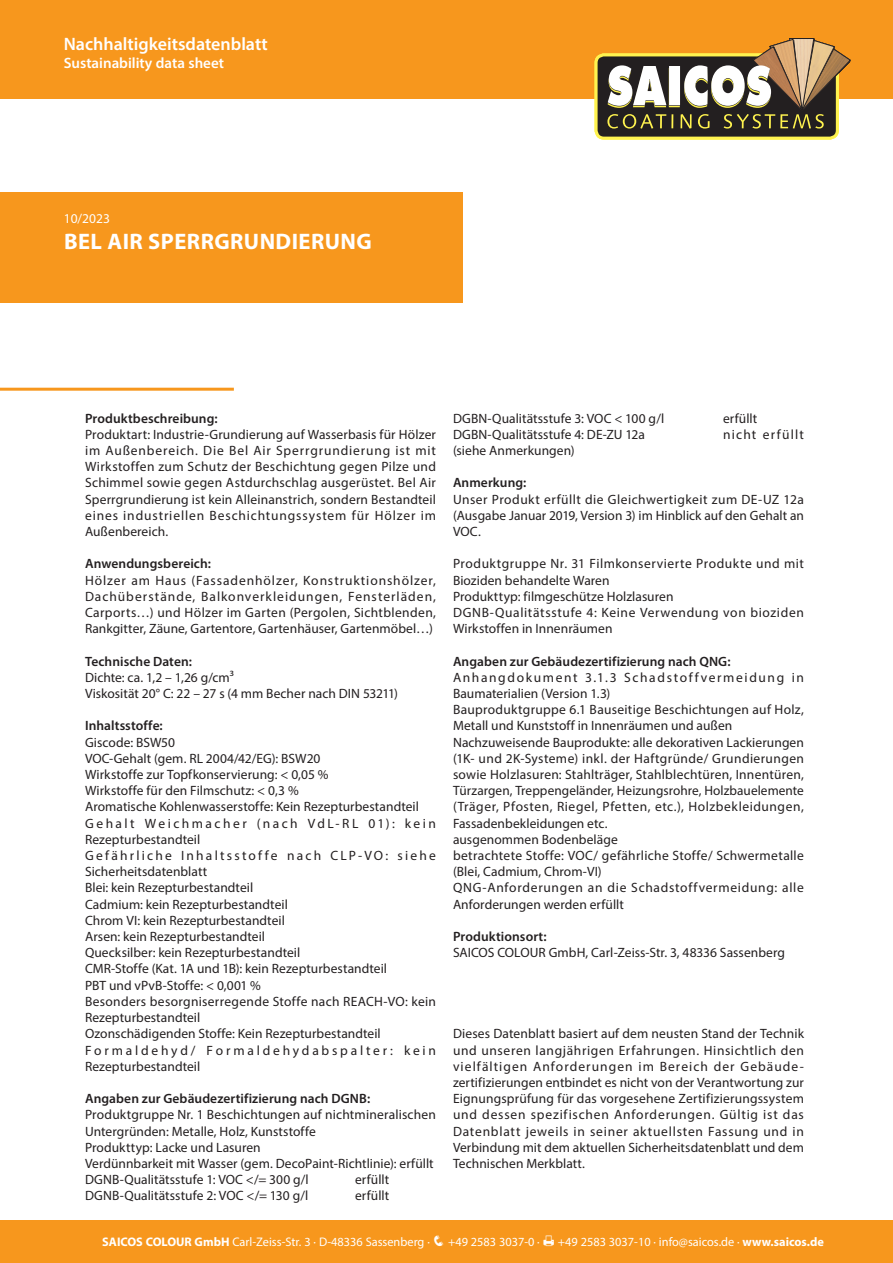
<style>
.page{position:relative;width:893px;height:1263px;background:#fff}
.page>*{position:absolute;margin:0;border:0;box-sizing:border-box;transform-origin:0 0}
.t1{font:700 22.5px "Myriad Pro";letter-spacing:.02em;color:#fff}
.t2{font:600 18px "Myriad Pro";color:#fff}
.t3{font:600 15px "Myriad Pro";color:#fff}
.t4{font:13.5px/16.2px "Myriad Pro";letter-spacing:.005em;color:#231f20;text-align:justify}
.t5{font:13.5px/16.2px "Myriad Pro";letter-spacing:.03em;color:#231f20}
.t6{font:600 13.5px "Myriad Pro";letter-spacing:.005em;color:#231f20}
.t7{font:13.5px "Myriad Pro";letter-spacing:.09em;color:#231f20}
.t8{font:13.5px "Myriad Pro";color:#fff}
.t9{font:12.45px "Myriad Pro";color:#fff}
.s1{font-weight:700}
</style>
<div class="page">
<div style="left:0;top:0;width:893px;height:99px;background:#f7971d"></div>
<div style="left:596px;top:55px;width:241px;height:83px;background:#231f20;border-radius:8px"></div>
<div style="left:594px;top:53px;width:245px;height:87px;border:3px solid #fff34f;border-radius:8px"></div>
<svg style="left:607px;top:38px;width:243px;height:91px"></svg>
<div style="left:0;top:1220px;width:893px;height:43px;background:#f7971d"></div>
<hr style="left:0;top:388px;width:234px;height:3px;background:#f7971d">
<div style="left:0;top:192px;width:462px;height:111px;background:#f7971d"></div>
<h2 class="t2" style="left:64px;top:33px;width:205px">Nachhaltigkeitsdatenblatt</h2>
<p class="t3" style="left:64px;top:54px;width:162px">Sustainability data sheet</p>
<p class="t8" style="left:64px;top:210px;width:48px">10/2023</p>
<h1 class="t1" style="left:64px;top:226px;width:309px">BEL AIR SPERRGRUNDIERUNG</h1>
<p class="t6" style="left:85px;top:409px;width:134px">Produktbeschreibung:</p>
<p class="t4" style="left:85px;top:426px;width:352px">Produktart: Industrie-Grundierung auf Wasserbasis für Hölzer im Außenbereich. Die Bel Air Sperrgrundierung ist mit Wirkstoffen zum Schutz der Beschichtung gegen Pilze und Schimmel sowie gegen Astdurchschlag ausgerüstet. Bel Air Sperrgrundierung ist kein Alleinanstrich, sondern Bestandteil eines industriellen Beschichtungssystem für Hölzer im Außenbereich.</p>
<p class="t6" style="left:85px;top:555px;width:127px">Anwendungsbereich:</p>
<p class="t4" style="left:85px;top:572px;width:352px">Hölzer am Haus (Fassadenhölzer, Konstruktionshölzer, Dachüberstände, Balkonverkleidungen, Fensterläden, Carports…) und Hölzer im Garten (Pergolen, Sichtblenden, Rankgitter, Zäune, Gartentore, Gartenhäuser, Gartenmöbel…)</p>
<p class="t6" style="left:85px;top:652px;width:108px">Technische Daten:</p>
<p class="t4" style="left:85px;top:669px;width:314px">Dichte: ca. 1,2 – 1,26 g/cm3<br>Viskosität 20° C: 22 – 27 s (4 mm Becher nach DIN 53211)</p>
<p class="t6" style="left:85px;top:717px;width:79px">Inhaltsstoffe:</p>
<p class="t4" style="left:85px;top:734px;width:352px;text-align:left">Giscode: BSW50<br>VOC-Gehalt (gem. RL 2004/42/EG): BSW20<br>Wirkstoffe zur Topfkonservierung: &lt; 0,05 %<br>Wirkstoffe für den Filmschutz: &lt; 0,3 %<br>Aromatische Kohlenwasserstoffe: Kein Rezepturbestandteil Gehalt Weichmacher (nach VdL-RL 01): kein Rezepturbestandteil<br>Gefährliche Inhaltsstoffe nach CLP-VO: siehe Sicherheitsdatenblatt<br>Blei: kein Rezepturbestandteil<br>Cadmium: kein Rezepturbestandteil<br>Chrom VI: kein Rezepturbestandteil<br>Arsen: kein Rezepturbestandteil<br>Quecksilber: kein Rezepturbestandteil<br>CMR-Stoffe (Kat. 1A und 1B): kein Rezepturbestandteil<br>PBT und vPvB-Stoffe: &lt; 0,001 %<br>Besonders besorgniserregende Stoffe nach REACH-VO: kein Rezepturbestandteil<br>Ozonschädigenden Stoffe: Kein Rezepturbestandteil Formaldehyd/ Formaldehydabspalter: kein Rezepturbestandteil</p>
<p class="t6" style="left:85px;top:1090px;width:287px">Angaben zur Gebäudezertifizierung nach DGNB:</p>
<p class="t4" style="left:85px;top:1106px;width:352px;text-align:left">Produktgruppe Nr. 1 Beschichtungen auf nichtmineralischen Untergründen: Metalle, Holz, Kunststoffe<br>Produkttyp: Lacke und Lasuren<br>Verdünnbarkeit mit Wasser (gem. DecoPaint-Richtlinie): erfüllt DGNB-Qualitätsstufe 1: VOC &lt;/= 300 g/l</p>
<p class="t4" style="left:355px;top:1171px;width:36px">erfüllt</p>
<p class="t4" style="left:85px;top:1187px;width:225px">DGNB-Qualitätsstufe 2: VOC &lt;/= 130 g/l</p>
<p class="t4" style="left:355px;top:1187px;width:36px">erfüllt</p>
<p class="t4" style="left:453px;top:410px;width:213px">DGBN-Qualitätsstufe 3: VOC &lt; 100 g/l</p>
<p class="t4" style="left:723px;top:410px;width:36px">erfüllt</p>
<p class="t4" style="left:453px;top:426px;width:194px">DGBN-Qualitätsstufe 4: DE-ZU 12a</p>
<p class="t7" style="left:723px;top:426px;width:82px">nicht erfüllt</p>
<p class="t4" style="left:453px;top:442px;width:123px">(siehe Anmerkungen)</p>
<p class="t6" style="left:453px;top:474px;width:75px">Anmerkung:</p>
<p class="t4" style="left:453px;top:491px;width:352px">Unser Produkt erfüllt die Gleichwertigkeit zum DE-UZ 12a (Ausgabe Januar 2019, Version 3) im Hinblick auf den Gehalt an VOC.</p>
<p class="t5" style="left:453px;top:556px;width:352px">Produktgruppe Nr. 31 Filmkonservierte Produkte und mit Bioziden behandelte Waren<br>Produkttyp: filmgeschütze Holzlasuren DGNB-Qualitätsstufe 4: Keine Verwendung von bioziden Wirkstoffen in Innenräumen</p>
<p class="t6" style="left:453px;top:652px;width:279px">Angaben zur Gebäudezertifizierung nach QNG:</p>
<p class="t4" style="left:453px;top:669px;width:352px;text-align:left">Anhangdokument 3.1.3 Schadstoffvermeidung in Baumaterialien (Version 1.3)<br>Bauproduktgruppe 6.1 Bauseitige Beschichtungen auf Holz, Metall und Kunststoff in Innenräumen und außen Nachzuweisende Bauprodukte: alle dekorativen Lackierungen (1K- und 2K-Systeme) inkl. der Haftgründe/ Grundierungen sowie Holzlasuren: Stahlträger, Stahlblechtüren, Innentüren, Türzargen, Treppengeländer, Heizungsrohre, Holzbauelemente (Träger, Pfosten, Riegel, Pfetten, etc.), Holzbekleidungen, Fassadenbekleidungen etc.<br>ausgenommen Bodenbeläge<br>betrachtete Stoffe: VOC/ gefährliche Stoffe/ Schwermetalle (Blei, Cadmium, Chrom-VI)<br>QNG-Anforderungen an die Schadstoffvermeidung: alle Anforderungen werden erfüllt</p>
<p class="t6" style="left:453px;top:928px;width:95px">Produktionsort:</p>
<p class="t4" style="left:453px;top:944px;width:333px">SAICOS COLOUR GmbH, Carl-Zeiss-Str. 3, 48336 Sassenberg</p>
<p class="t4" style="left:453px;top:1025px;width:352px">Dieses Datenblatt basiert auf dem neusten Stand der Technik und unseren langjährigen Erfahrungen. Hinsichtlich den vielfältigen Anforderungen im Bereich der Gebäude&shy;zertifizierungen entbindet es nicht von der Verantwortung zur Eignungsprüfung für das vorgesehene Zertifizierungssystem und dessen spezifischen Anforderungen. Gültig ist das Datenblatt jeweils in seiner aktuellsten Fassung und in Verbindung mit dem aktuellen Sicherheitsdatenblatt und dem Technischen Merkblatt.</p>
<p class="t9" style="left:102px;top:1234px;width:439px"><span class="s1">SAICOS COLOUR GmbH</span> Carl-Zeiss-Str. 3 · D-48336 Sassenberg · ❑ +49 2583 3037-0 ·</p>
<p class="t9" style="left:558px;top:1234px;width:267px">+49 2583 3037-10 · info@saicos.de · <span class="s1">www.saicos.de</span></p>
</div>
